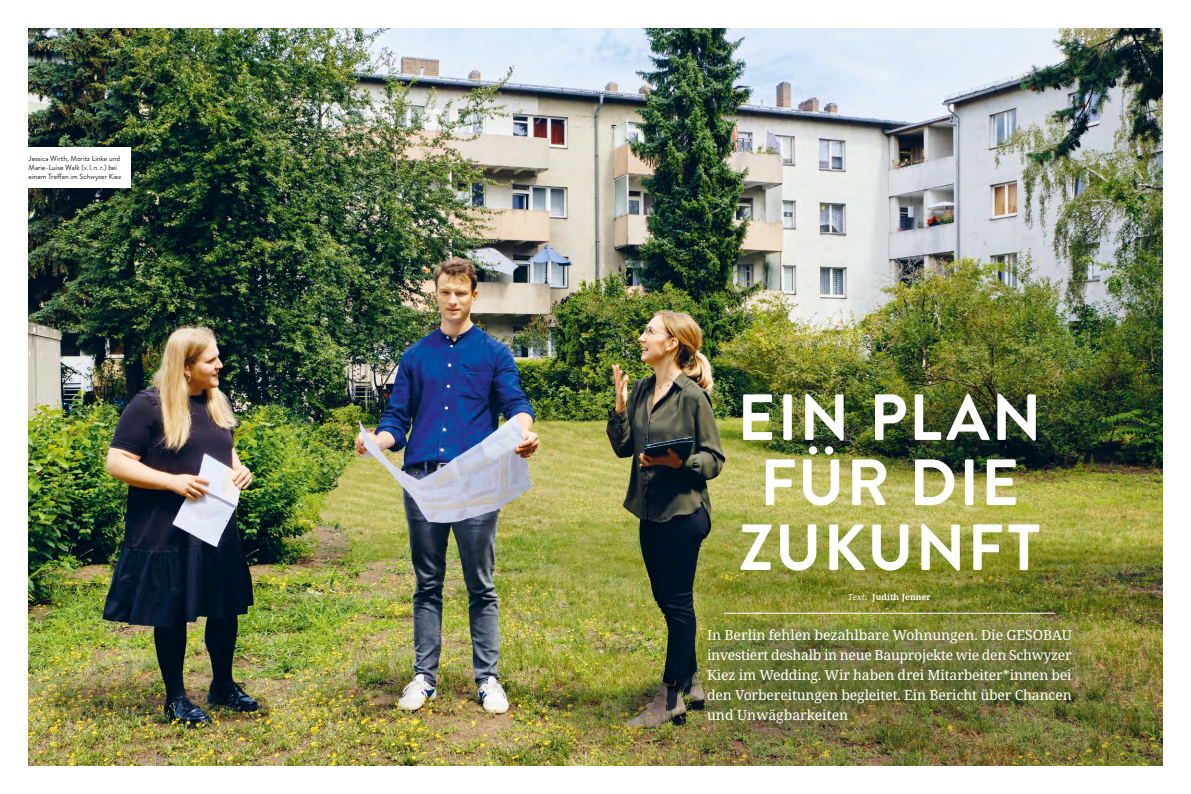
<style>
.page{position:relative;width:1191px;height:794px;background:#fff}
.page>*{position:absolute;margin:0;border:0;box-sizing:border-box;transform-origin:0 0}
.Überschriften_H2_Headline-GRUPPE_A{font:700 65px/65px "Brandon Grotesque";letter-spacing:.025em;color:#fff;text-align:center}
.Texte_P_Vorspann-GRUPPE_B{font:14px/20px "Noto Serif";letter-spacing:-.01em;color:#fff;text-align:justify}
.Texte_P_Fließtext-GRUPPE_B{font:700 8.5px "Noto Serif";letter-spacing:.01em;color:#fff}
.t1{font:7.5px/9px "Brandon Grotesque";color:#1d1d1b}
.s1{font-weight:400;font-style:italic}
</style>
<div class="page">
<img style="left:28px;top:28px;width:1134px;height:737px">
<div style="left:677px;top:598px;width:424px;height:154px;background:#27482e;opacity:.75"></div>
<hr style="left:724px;top:613px;width:330px;height:1px;background:#fff">
<div style="left:20px;top:147px;width:111px;height:40px;background:#fff"></div>
<p class="t1" style="left:29px;top:154px;width:94px">Jessica Wirth, Moritz Linke und<br>Marie-Luise Walk (v. l. n.r.) bei einem Treffen im Schwyzer Kiez</p>
<h2 class="Überschriften_H2_Headline-GRUPPE_A" style="left:737px;top:386px;width:306px">EIN PLAN<br>FÜR DIE<br>ZUKUNFT</h2>
<p class="Texte_P_Fließtext-GRUPPE_B" style="left:848px;top:590px;width:85px"><span class="s1">Text:</span> Judith Jenner</p>
<p class="Texte_P_Vorspann-GRUPPE_B" style="left:707px;top:625px;width:366px">In Berlin fehlen bezahlbare Wohnungen. Die GESOBAU investiert deshalb in neue Bauprojekte wie den Schwyzer Kiez im Wedding. Wir haben drei Mitarbeiter*innen bei den Vorbereitungen begleitet. Ein Bericht über Chancen und Unwägbarkeiten</p>
</div>
